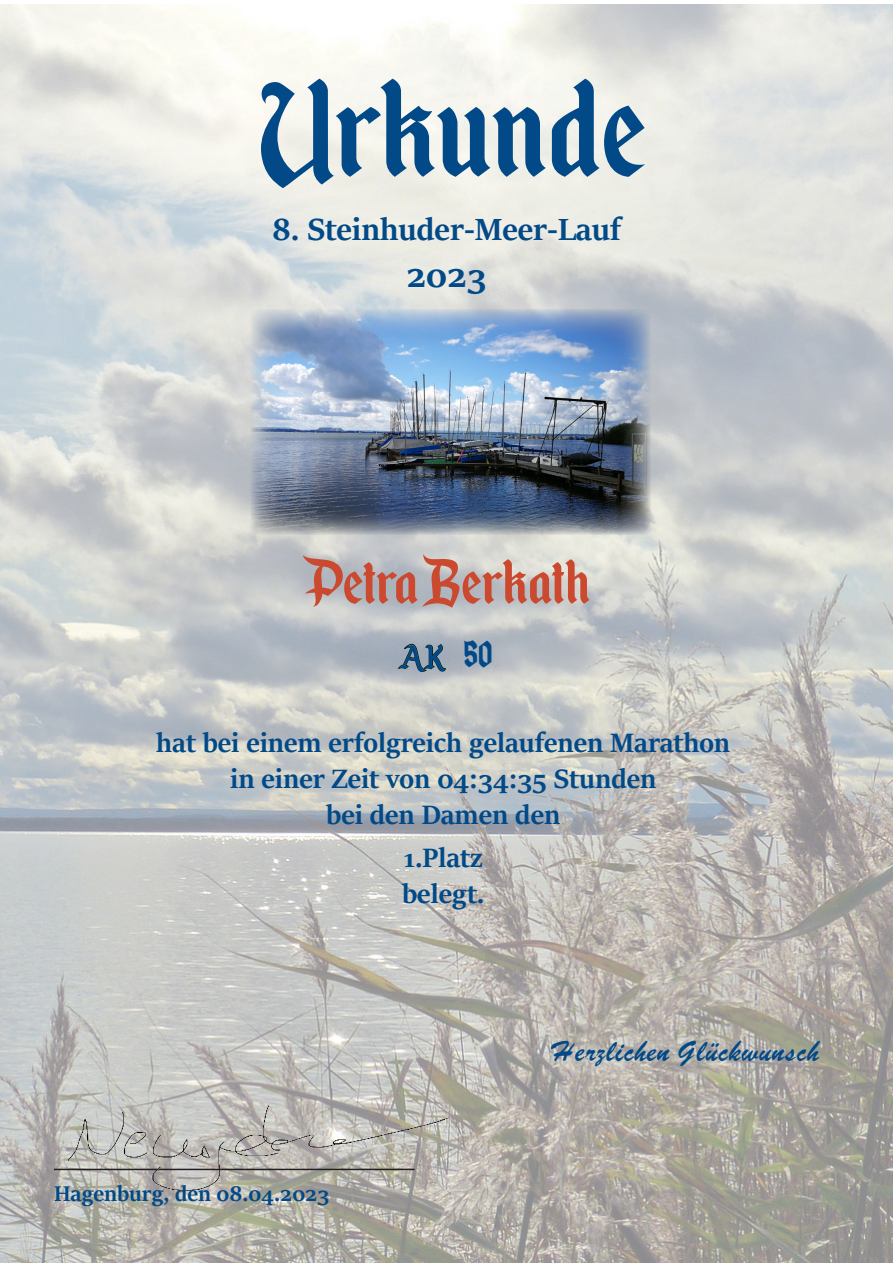
<style>
.page{position:relative;width:893px;height:1263px;background:#fff}
.page>*{position:absolute;margin:0;border:0;box-sizing:border-box;transform-origin:0 0}
.t1{font:165px "Enchanted Land";color:#014987}
.t2{font:75px "Enchanted Land";color:#cb492f}
.t3{font:700 39px "Sitka Banner";color:#014987}
.t4{font:36px "Enchanted Land";color:#014987}
.t5{font:700 34.5px "Sitka Banner";color:#014987}
.t6{font:700 30px "Sitka Banner";color:#014987}
.t7{font:25.5px "Brussels";color:#014987}
.t8{font:700 24px "Sitka Banner";color:#014987}
.s1{font-size:45px}
</style>
<div class="page">
<img style="left:0;top:4px;width:893px;height:1259px">
<img style="left:251px;top:309px;width:400px;height:226px">
<svg style="left:397px;top:644px;width:49px;height:28px"></svg>
<img style="left:18px;top:904px;width:456px;height:322px">
<p class="t1" style="left:259px;top:35px;width:389px">Urkunde</p>
<p class="t5" style="left:272px;top:204px;width:350px">8. Steinhuder-Meer-Lauf</p>
<p class="t3" style="left:406px;top:247px;width:82px">2023</p>
<p class="t2" style="left:302px;top:539px;width:290px">Petra Berkath</p>
<p class="t4" style="left:400px;top:636px;width:95px">AK <span class="s1">50</span></p>
<p class="t6" style="left:156px;top:721px;width:575px">hat bei einem erfolgreich gelaufenen Marathon</p>
<p class="t6" style="left:230px;top:757px;width:428px">in einer Zeit von 04:34:35 Stunden</p>
<p class="t6" style="left:326px;top:793px;width:236px">bei den Damen den</p>
<p class="t6" style="left:404px;top:836px;width:80px">1.Platz</p>
<p class="t6" style="left:402px;top:872px;width:84px">belegt.</p>
<p class="t8" style="left:54px;top:1176px;width:277px">Hagenburg, den 08.04.2023</p>
<p class="t7" style="left:551px;top:1031px;width:270px">Herzlichen Glückwunsch</p>
</div>
